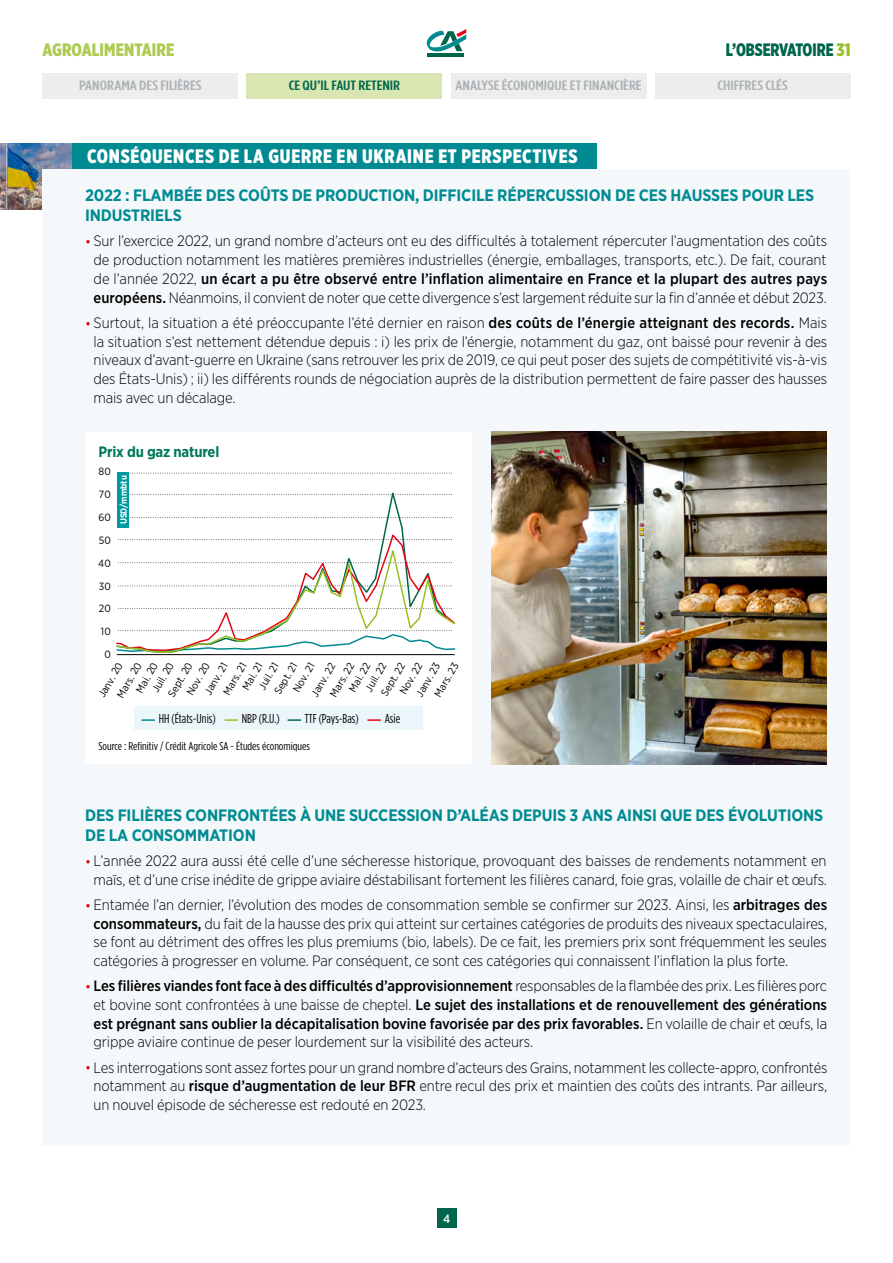
<style>
.page{position:relative;width:893px;height:1263px;background:#fff}
.page>*{position:absolute;margin:0;border:0;box-sizing:border-box;transform-origin:0 0}
.t1{font:900 19.5px "Gotham X Narrow";letter-spacing:.035em;color:#fff}
.t2{font:900 18px "Gotham X Narrow";color:#00664b;scale:.95 1}
.t3{font:900 18px "Gotham X Narrow";letter-spacing:.005em;color:#aecc53}
.t4{font:700 16.5px/19.8px "Gotham Narrow";letter-spacing:-.01em;color:#008b92}
.t5{font:300 15px/18.8px "Gotham Narrow";letter-spacing:-.01em;color:#000;text-align:justify}
.t6{font:500 15px/18.8px "Gotham Narrow";letter-spacing:-.005em;color:#000;text-align:justify}
.t7{font:700 15px "Gotham Narrow";letter-spacing:-.01em;color:#007858}
.t8{font:500 13.5px "Gotham Condensed";color:#acb1b4;scale:1.3 1}
.t9{font:500 13.5px "Gotham Condensed";color:#00664b;scale:1.3 1}
.t10{font:12.9px "Gotham Condensed";color:#000}
.t11{font:500 12px "Gotham Narrow";color:#fff}
.t12{font:11.25px "Gotham Condensed";color:#000;scale:1.1 1}
.t13{font:10.5px/16.4px "Gotham Narrow";letter-spacing:.01em;color:#000}
.t14{font:700 9px "Gotham Narrow";letter-spacing:-.01em;color:#fff}
.s1{color:#95c11f}
.s2{color:#e30613}
.s3{font-weight:500}
.s4{font-weight:300;color:#e30613}
.s5{font-weight:300}
</style>
<div class="page">
<div style="left:43px;top:73px;width:195px;height:26px;background:#ededed"></div>
<div style="left:247px;top:73px;width:195px;height:26px;background:#d9e6b1"></div>
<div style="left:451px;top:73px;width:195px;height:26px;background:#ededed"></div>
<div style="left:655px;top:73px;width:195px;height:26px;background:#ededed"></div>
<hr style="left:427px;top:53px;width:37px;height:4px;background:#00664b">
<svg style="left:426px;top:29px;width:40px;height:23px"></svg>
<div style="left:437px;top:1209px;width:19px;height:19px;background:#00664b"></div>
<img style="left:0;top:143px;width:72px;height:66px">
<div style="left:43px;top:169px;width:807px;height:976px;background:#f4f8fa"></div>
<div style="left:72px;top:143px;width:525px;height:26px;background:#008b92"></div>
<div style="left:85px;top:432px;width:387px;height:331px;background:#fff"></div>
<svg style="left:129px;top:473px;width:323px;height:1px"></svg>
<div style="left:117px;top:472px;width:12px;height:56px;background:#0099a1"></div>
<svg style="left:129px;top:492px;width:319px;height:40px"></svg>
<hr style="left:117px;top:654px;width:338px;height:1px;background:#000">
<svg style="left:116px;top:532px;width:340px;height:121px"></svg>
<div style="left:134px;top:707px;width:289px;height:23px;background:#ebf5fa"></div>
<svg style="left:142px;top:719px;width:12px;height:2px"></svg>
<svg style="left:288px;top:719px;width:12px;height:2px"></svg>
<svg style="left:368px;top:719px;width:12px;height:2px"></svg>
<svg style="left:225px;top:719px;width:12px;height:2px"></svg>
<img style="left:492px;top:431px;width:334px;height:334px">
<p class="t3" style="left:43px;top:38px;width:133px">AGROALIMENTAIRE</p>
<p class="t2" style="left:726px;top:38px;width:133px">L’OBSERVATOIRE <span class="s1">31</span></p>
<p class="t8" style="left:79px;top:78px;width:96px">PANORAMA DES FILIÈRES</p>
<p class="t9" style="left:289px;top:78px;width:87px">CE QU’IL FAUT RETENIR</p>
<p class="t8" style="left:455px;top:78px;width:145px">ANALYSE ÉCONOMIQUE ET FINANCIÈRE</p>
<p class="t8" style="left:717px;top:78px;width:56px">CHIFFRES CLÉS</p>
<h1 class="t1" style="left:87px;top:144px;width:492px">CONSÉQUENCES DE LA GUERRE EN UKRAINE ET PERSPECTIVES</h1>
<p class="t4" style="left:85px;top:186px;width:731px">2022 : FLAMBÉE DES COÛTS DE PRODUCTION, DIFFICILE RÉPERCUSSION DE CES HAUSSES POUR LES<br>INDUSTRIELS</p>
<p class="t5" style="left:85px;top:231px;width:744px;text-align:center"><span class="s2">•</span> Sur l’exercice 2022, un grand nombre d’acteurs ont eu des difficultés à totalement répercuter l’augmentation des coûts de production notamment les matières premières industrielles (énergie, emballages, transports, etc.). De fait, courant de l’année 2022, <span class="s3">un écart a pu être observé entre l’inflation alimentaire en France et la plupart des autres pays européens.</span> Néanmoins, il convient de noter que cette divergence s’est largement réduite sur la fin d’année et début 2023.</p>
<p class="t5" style="left:94px;top:313px;width:735px;text-indent:-9px"><span class="s2">•</span> Surtout, la situation a été préoccupante l’été dernier en raison <span class="s3">des coûts de l’énergie atteignant des records.</span> Mais la situation s’est nettement détendue depuis : i) les prix de l’énergie, notamment du gaz, ont baissé pour revenir à des niveaux d’avant-guerre en Ukraine (sans retrouver les prix de 2019, ce qui peut poser des sujets de compétitivité vis-à-vis des États-Unis) ; ii) les différents rounds de négociation auprès de la distribution permettent de faire passer des hausses mais avec un décalage.</p>
<p class="t7" style="left:98px;top:442px;width:122px">Prix du gaz naturel</p>
<p class="t13" style="left:99px;top:463px;width:14px">80</p>
<p class="t13" style="left:99px;top:486px;width:13px">70</p>
<p class="t13" style="left:98px;top:509px;width:14px">60</p>
<p class="t13" style="left:99px;top:532px;width:14px">50</p>
<p class="t13" style="left:98px;top:554px;width:14px">40</p>
<p class="t13" style="left:99px;top:577px;width:14px">30</p>
<p class="t13" style="left:99px;top:600px;width:14px">20</p>
<p class="t13" style="left:101px;top:623px;width:11px">10</p>
<p class="t13" style="left:104px;top:646px;width:8px">0</p>
<p class="t14" style="left:118px;top:524px;width:50px;rotate:-90deg">USD/mmbtu</p>
<p class="t13" style="left:311px;top:683px;width:39px;text-indent:-9px;rotate:-60deg">Janv. 22<br>Mars. 22</p>
<p class="t13" style="left:350px;top:680px;width:33px;line-height:14px;text-indent:-8px;rotate:-60deg">Mai. 22<br>Juil. 22</p>
<p class="t13" style="left:98px;top:684px;width:40px;text-indent:-9px;rotate:-60deg">Janv. 20<br>Mars. 20</p>
<p class="t13" style="left:376px;top:691px;width:39px;rotate:-60deg">Sept. 22</p>
<p class="t13" style="left:395px;top:689px;width:36px;rotate:-60deg">Nov. 22</p>
<p class="t13" style="left:137px;top:681px;width:34px;line-height:14px;text-indent:-8px;rotate:-60deg">Mai. 20<br>Juil. 20</p>
<p class="t13" style="left:182px;top:690px;width:37px;rotate:-60deg">Nov. 20</p>
<p class="t13" style="left:163px;top:692px;width:40px;rotate:-60deg">Sept. 20</p>
<p class="t13" style="left:411px;top:692px;width:39px;rotate:-60deg">Janv. 23</p>
<p class="t13" style="left:430px;top:692px;width:39px;rotate:-60deg">Mars. 23</p>
<p class="t13" style="left:219px;top:690px;width:37px;rotate:-60deg">Mars. 21</p>
<p class="t13" style="left:238px;top:685px;width:31px;rotate:-60deg">Mai. 21</p>
<p class="t13" style="left:200px;top:690px;width:37px;rotate:-60deg">Janv. 21</p>
<p class="t13" style="left:254px;top:685px;width:31px;rotate:-60deg">Juil. 21</p>
<p class="t13" style="left:276px;top:680px;width:34px;line-height:15px;text-indent:-11px;rotate:-60deg">Sept. 21<br>Nov. 21</p>
<p class="t10" style="left:159px;top:711px;width:59px">HH (États-Unis)</p>
<p class="t10" style="left:242px;top:711px;width:39px">NBP (R.U.)</p>
<p class="t10" style="left:305px;top:711px;width:55px">TTF (Pays-Bas)</p>
<p class="t10" style="left:385px;top:711px;width:17px">Asie</p>
<p class="t12" style="left:98px;top:740px;width:194px">Source : Refinitiv / Crédit Agricole SA - Études économiques</p>
<p class="t4" style="left:85px;top:805px;width:740px">DES FILIÈRES CONFRONTÉES À UNE SUCCESSION D’ALÉAS DEPUIS 3 ANS AINSI QUE DES ÉVOLUTIONS<br>DE LA CONSOMMATION</p>
<p class="t5" style="left:85px;top:851px;width:743px;text-align:center"><span class="s2">•</span> L’année 2022 aura aussi été celle d’une sécheresse historique, provoquant des baisses de rendements notamment en maïs, et d’une crise inédite de grippe aviaire déstabilisant fortement les filières canard, foie gras, volaille de chair et œufs.</p>
<p class="t5" style="left:94px;top:895px;width:735px;text-indent:-9px"><span class="s2">•</span> Entamée l’an dernier, l’évolution des modes de consommation semble se confirmer sur 2023. Ainsi, les <span class="s3">arbitrages des consommateurs,</span> du fait de la hausse des prix qui atteint sur certaines catégories de produits des niveaux spectaculaires, se font au détriment des offres les plus premiums (bio, labels). De ce fait, les premiers prix sont fréquemment les seules catégories à progresser en volume. Par conséquent, ce sont ces catégories qui connaissent l’inflation la plus forte.</p>
<p class="t6" style="left:94px;top:976px;width:735px;text-indent:-9px"><span class="s4">•</span> Les filières viandes font face à des difficultés d’approvisionnement <span class="s5">responsables de la flambée des prix. Les filières porc et bovine sont confrontées à une baisse de cheptel.</span> Le sujet des installations et de renouvellement des générations est prégnant sans oublier la décapitalisation bovine favorisée par des prix favorables. <span class="s5">En volaille de chair et œufs, la grippe aviaire continue de peser lourdement sur la visibilité des acteurs.</span></p>
<p class="t5" style="left:94px;top:1057px;width:735px;text-indent:-9px"><span class="s2">•</span> Les interrogations sont assez fortes pour un grand nombre d’acteurs des Grains, notamment les collecte-appro, confrontés notamment au <span class="s3">risque d’augmentation de leur BFR</span> entre recul des prix et maintien des coûts des intrants. Par ailleurs, un nouvel épisode de sécheresse est redouté en 2023.</p>
<p class="t11" style="left:443px;top:1211px;width:9px">4</p>
</div>
